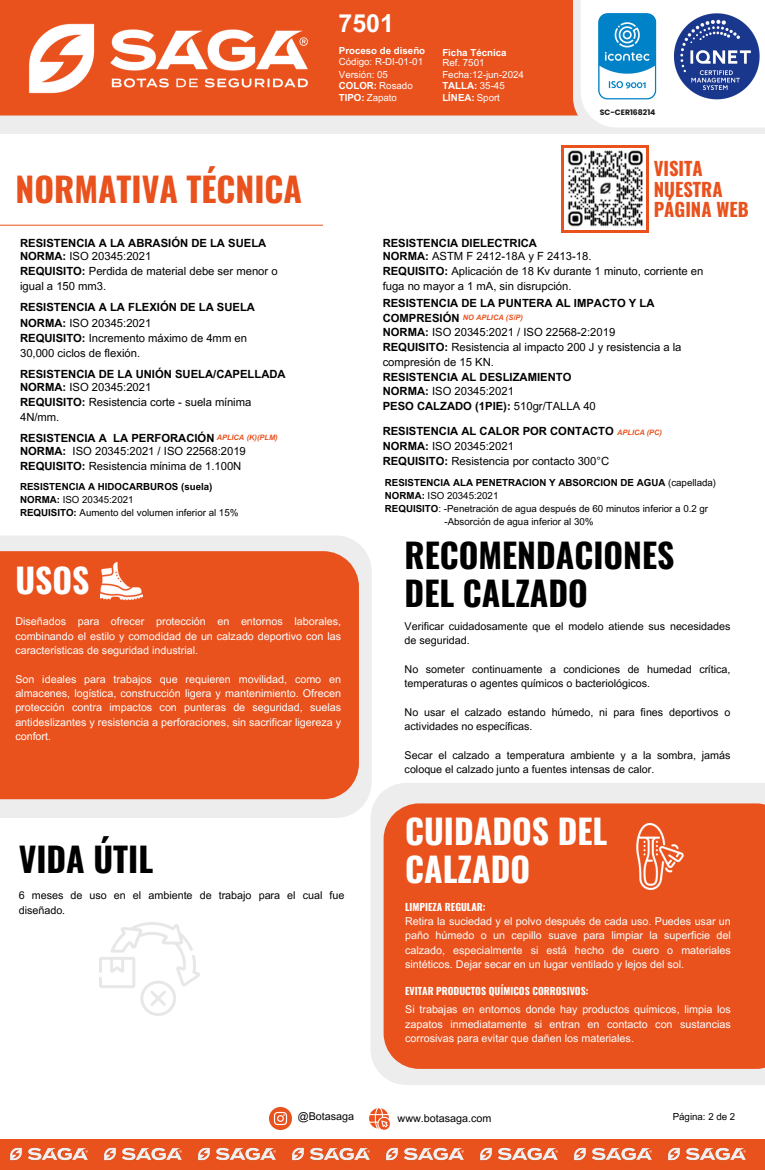
<style>
.page{position:relative;width:765px;height:1170px;background:#fff}
.page>*{position:absolute;margin:0;border:0;box-sizing:border-box;transform-origin:0 0}
.t1{font:700 33.62px/37.8px "Oswald";color:#000}
.t2{font:700 33.62px/37.8px "Oswald";color:#fff}
.t3{font:700 33.62px "Oswald";color:#e9511d}
.t4{font:700 24.88px "Arial MT Pro";color:#fff}
.t5{font:700 18.62px/20.9px "Oswald";color:#e9511d}
.t6{font:11.25px/15px "Arial MT Pro";color:#000}
.t7{font:700 11.25px/15px "Arial MT Pro";color:#000}
.t8{font:10.75px/14.4px "Arial MT Pro";color:#fff;text-align:justify}
.t9{font:10.75px/14.4px "Arial MT Pro";color:#000}
.t10{font:700 9.88px "Oswald";color:#fff}
.t11{font:9.75px "Arial MT Pro";color:#000}
.t12{font:700 9.75px "Arial MT Pro";color:#000}
.t13{font:9.75px "Arial MT Pro";color:#fff}
.t14{font:700 9.75px "Arial MT Pro";color:#fff}
.t15{font:700 7.75px "Poppins";color:#1a1819}
.t16{font:italic 700 7.38px "Arial MT Pro";color:#e9511d}
.s1{font-weight:400}
.s2{font-weight:700}
</style>
<div class="page">
<hr style="left:0;top:225px;width:323px;height:1px;background:#e9511d">
<div style="left:561px;top:145px;width:88px;height:88px;background:#e9511d"></div>
<div style="left:564px;top:148px;width:82px;height:82px;background:#fff"></div>
<img style="left:567px;top:150px;width:76px;height:77px">
<div style="left:0;top:536px;width:372px;height:281px;background:#ededed"></div>
<div style="left:0;top:551px;width:359px;height:248px;background:#e9511d"></div>
<img style="left:101px;top:560px;width:41px;height:41px">
<img style="left:100px;top:922px;width:99px;height:94px">
<div style="left:0;top:1138px;width:765px;height:31px;background:#e9511d"></div>
<img style="left:10px;top:1147px;width:78px;height:14px">
<img style="left:104px;top:1147px;width:78px;height:14px">
<img style="left:198px;top:1147px;width:78px;height:14px">
<img style="left:292px;top:1147px;width:78px;height:14px">
<img style="left:386px;top:1147px;width:78px;height:14px">
<img style="left:480px;top:1147px;width:78px;height:14px">
<img style="left:574px;top:1147px;width:78px;height:14px">
<img style="left:668px;top:1147px;width:78px;height:14px">
<img style="left:269px;top:1107px;width:22px;height:21px">
<img style="left:369px;top:1108px;width:21px;height:22px">
<div style="left:0;top:0;width:765px;height:134px;background:#ededed"></div>
<div style="left:0;top:0;width:765px;height:115px;background:#e9511d"></div>
<img style="left:29px;top:23px;width:279px;height:71px">
<div style="left:573px;top:0;width:192px;height:133px;background:#ededed"></div>
<div style="left:581px;top:0;width:184px;height:127px;background:#fff"></div>
<img style="left:598px;top:13px;width:162px;height:87px">
<svg style="left:371px;top:782px;width:394px;height:302px;background:#edeae9"></svg>
<div style="left:384px;top:803px;width:381px;height:265px;background:#e9511d"></div>
<img style="left:627px;top:823px;width:66px;height:66px">
<h4 class="t4" style="left:339px;top:14px;width:57px">7501</h4>
<h5 class="t14" style="left:339px;top:47px;width:88px">Proceso de diseño</h5>
<h4 class="t13" style="left:339px;top:58px;width:86px">Código: R-DI-01-01</h4>
<p class="t13" style="left:339px;top:71px;width:51px">Versión: 05</p>
<h5 class="t14" style="left:339px;top:82px;width:75px">COLOR: <span class="s1">Rosado</span></h5>
<h4 class="t13" style="left:339px;top:94px;width:60px"><span class="s2">TIPO:</span> Zapato</h4>
<p class="t14" style="left:442px;top:49px;width:66px">Ficha Técnica</p>
<h5 class="t13" style="left:442px;top:59px;width:44px">Ref. 7501</h5>
<h4 class="t13" style="left:442px;top:71px;width:83px">Fecha:12-jun-2024</h4>
<p class="t14" style="left:442px;top:82px;width:64px">TALLA: <span class="s1">35-45</span></p>
<p class="t14" style="left:442px;top:94px;width:59px">LÍNEA: <span class="s1">Sport</span></p>
<p class="t15" style="left:600px;top:106px;width:57px">SC-CER168214</p>
<h1 class="t3" style="left:16px;top:162px;width:288px">NORMATIVA TÉCNICA</h1>
<p class="t5" style="left:654px;top:157px;width:96px">VISITA<br>NUESTRA<br>PÁGINA WEB</p>
<p class="t7" style="left:20px;top:237px;width:248px">RESISTENCIA A LA ABRASIÓN DE LA SUELA</p>
<h1 class="t7" style="left:383px;top:237px;width:156px">RESISTENCIA DIELECTRICA</h1>
<h5 class="t6" style="left:20px;top:250px;width:259px"><span class="s2">NORMA:</span> ISO 20345:2021<br><span class="s2">REQUISITO:</span> Perdida de material debe ser menor o igual a 150 mm3.</h5>
<p class="t7" style="left:20px;top:300px;width:237px">RESISTENCIA A LA FLEXIÓN DE LA SUELA</p>
<h1 class="t6" style="left:20px;top:317px;width:228px"><span class="s2">NORMA:</span> ISO 20345:2021<br><span class="s2">REQUISITO:</span> Incremento máximo de 4mm en<br>30,000 ciclos de flexión.</h1>
<p class="t7" style="left:20px;top:367px;width:267px">RESISTENCIA DE LA UNIÓN SUELA/CAPELLADA</p>
<p class="t6" style="left:20px;top:381px;width:233px"><span class="s2">NORMA:</span> ISO 20345:2021<br><span class="s2">REQUISITO:</span> Resistencia corte - suela mínima<br>4N/mm.</p>
<p class="t6" style="left:383px;top:249px;width:322px"><span class="s2">NORMA:</span> ASTM F 2412-18A y F 2413-18.<br><span class="s2">REQUISITO:</span> Aplicación de 18 Kv durante 1 minuto, corriente en fuga no mayor a 1 mA, sin disrupción.</p>
<p class="t7" style="left:383px;top:296px;width:273px">RESISTENCIA DE LA PUNTERA AL IMPACTO Y LA<br>COMPRESIÓN</p>
<p class="t16" style="left:463px;top:315px;width:42px">NO APLICA</p>
<p class="t16" style="left:506px;top:314px;width:18px">(S/P)</p>
<p class="t6" style="left:383px;top:326px;width:300px"><span class="s2">NORMA:</span> ISO 20345:2021 / ISO 22568-2:2019<br><span class="s2">REQUISITO:</span> Resistencia al impacto 200 J y resistencia a la compresión de 15 KN.</p>
<h1 class="t7" style="left:383px;top:371px;width:190px">RESISTENCIA AL DESLIZAMIENTO</h1>
<p class="t6" style="left:383px;top:385px;width:215px"><span class="s2">NORMA:</span> ISO 20345:2021<br><span class="s2">PESO CALZADO (1PIE):</span> 510gr/TALLA 40</p>
<h6 class="t7" style="left:20px;top:431px;width:196px">RESISTENCIA A LA PERFORACIÓN</h6>
<p class="t6" style="left:20px;top:445px;width:227px"><span class="s2">NORMA:</span> ISO 20345:2021 / ISO 22568:2019<br><span class="s2">REQUISITO:</span> Resistencia mínima de 1.100N</p>
<p class="t16" style="left:217px;top:434px;width:63px">APLICA (K)(PLM)</p>
<p class="t12" style="left:20px;top:482px;width:194px">RESISTENCIA A HIDOCARBUROS (suela)</p>
<p class="t11" style="left:20px;top:495px;width:115px"><span class="s2">NORMA:</span> ISO 20345:2021</p>
<p class="t11" style="left:20px;top:508px;width:220px"><span class="s2">REQUISITO:</span> Aumento del volumen inferior al 15%</p>
<p class="t2" style="left:15px;top:559px;width:76px">USOS</p>
<p class="t8" style="left:15px;top:615px;width:327px">Diseñados para ofrecer protección en entornos laborales, combinando el estilo y comodidad de un calzado deportivo con las características de seguridad industrial.</p>
<p class="t8" style="left:15px;top:673px;width:327px">Son ideales para trabajos que requieren movilidad, como en almacenes, logística, construcción ligera y mantenimiento. Ofrecen protección contra impactos con punteras de seguridad, suelas antideslizantes y resistencia a perforaciones, sin sacrificar ligereza y confort.</p>
<p class="t1" style="left:19px;top:838px;width:136px">VIDA ÚTIL</p>
<p class="t9" style="left:19px;top:889px;width:327px">6 meses de uso en el ambiente de trabajo para el cual fue diseñado.</p>
<p class="t7" style="left:383px;top:425px;width:233px">RESISTENCIA AL CALOR POR CONTACTO</p>
<p class="t6" style="left:383px;top:439px;width:228px"><span class="s2">NORMA:</span> ISO 20345:2021<br><span class="s2">REQUISITO:</span> Resistencia por contacto 300°C</p>
<p class="t16" style="left:617px;top:429px;width:46px">APLICA (PC)</p>
<p class="t12" style="left:385px;top:478px;width:333px">RESISTENCIA ALA PENETRACION Y ABSORCION DE AGUA <span class="s1">(capellada)</span></p>
<p class="t11" style="left:385px;top:491px;width:115px"><span class="s2">NORMA:</span> ISO 20345:2021</p>
<p class="t11" style="left:385px;top:504px;width:325px"><span class="s2">REQUISITO</span>: -Penetración de agua después de 60 minutos inferior a 0.2 gr</p>
<p class="t11" style="left:444px;top:517px;width:151px">-Absorción de agua inferior al 30%</p>
<h6 class="t1" style="left:405px;top:535px;width:271px">RECOMENDACIONES<br>DEL CALZADO</h6>
<p class="t9" style="left:405px;top:620px;width:327px">Verificar cuidadosamente que el modelo atiende sus necesidades de seguridad.</p>
<p class="t9" style="left:405px;top:663px;width:327px">No someter continuamente a condiciones de humedad crítica, temperaturas o agentes químicos o bacteriológicos.</p>
<h6 class="t9" style="left:405px;top:706px;width:327px">No usar el calzado estando húmedo, ni para fines deportivos o actividades no específicas.</h6>
<p class="t9" style="left:405px;top:749px;width:327px">Secar el calzado a temperatura ambiente y a la sombra, jamás coloque el calzado junto a fuentes intensas de calor.</p>
<h4 class="t2" style="left:405px;top:810px;width:204px">CUIDADOS DEL<br>CALZADO</h4>
<p class="t10" style="left:405px;top:899px;width:82px">LIMPIEZA REGULAR:</p>
<h5 class="t8" style="left:405px;top:914px;width:327px">Retira la suciedad y el polvo después de cada uso. Puedes usar un paño húmedo o un cepillo suave para limpiar la superficie del calzado, especialmente si está hecho de cuero o materiales sintéticos. Dejar secar en un lugar ventilado y lejos del sol.</h5>
<p class="t10" style="left:405px;top:982px;width:185px">EVITAR PRODUCTOS QUÍMICOS CORROSIVOS:</p>
<p class="t8" style="left:405px;top:1003px;width:327px">Si trabajas en entornos donde hay productos químicos, limpia los zapatos inmediatamente si entran en contacto con sustancias corrosivas para evitar que dañen los materiales.</p>
<h5 class="t9" style="left:298px;top:1110px;width:58px">@Botasaga</h5>
<h4 class="t9" style="left:398px;top:1111px;width:95px">www.botasaga.com</h4>
<h5 class="t11" style="left:673px;top:1112px;width:64px">Página: 2 de 2</h5>
</div>
